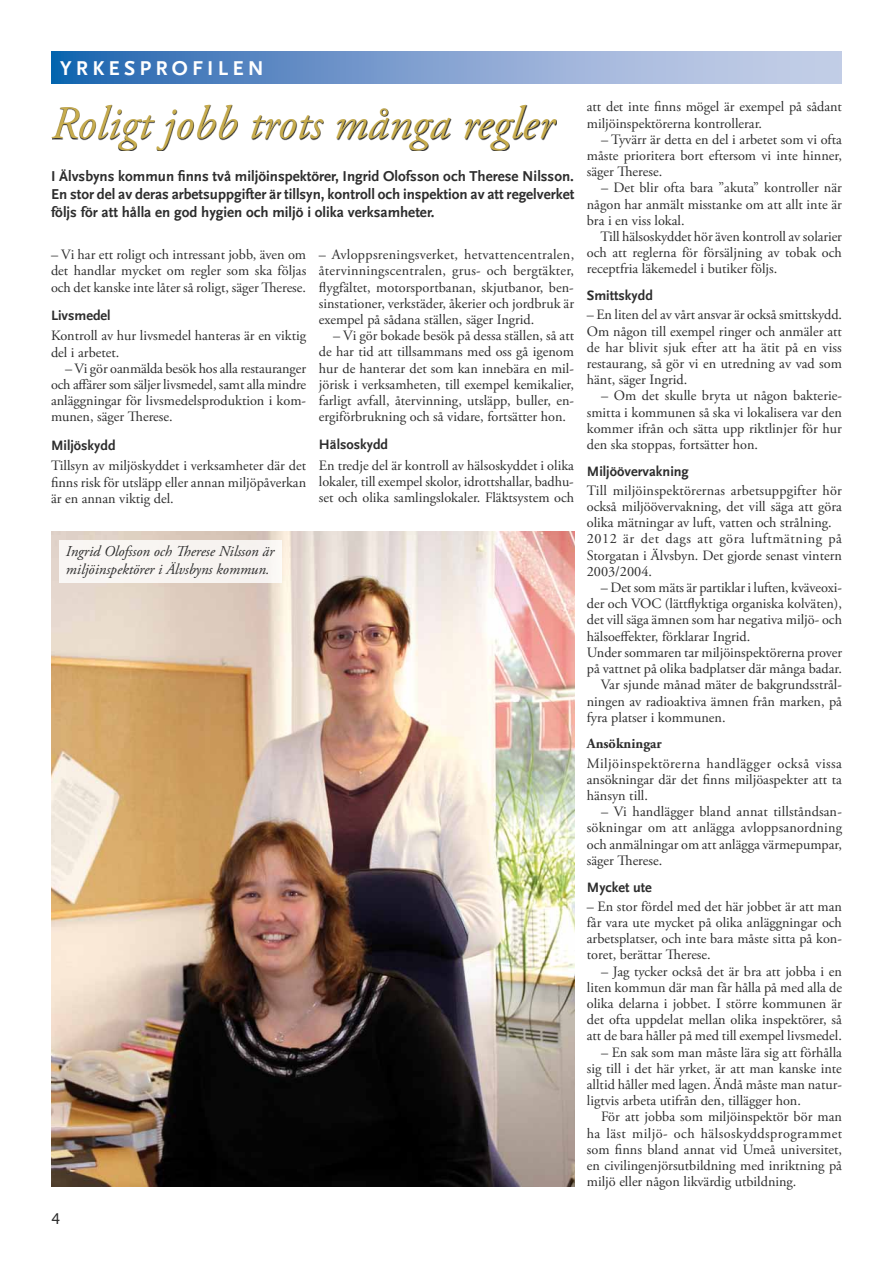
<style>
.page{position:relative;width:893px;height:1263px;background:#fff}
.page>*{position:absolute;margin:0;border:0;box-sizing:border-box;transform-origin:0 0}
.t1{font:italic 46.5px "Adobe Garamond Pro";color:#c7ac4d}
.t2{font:700 21px "Scala Sans";letter-spacing:.2em;color:#fff}
.t3{font:700 15px/18px "Scala Sans";color:#2d2d2d;text-align:justify}
.t4{font:italic 15px/18px "Adobe Garamond Pro";color:#2d2d2d}
.t5{font:15px "Lucida Sans";color:#2d2d2d}
.t6{font:14.25px/16.2px "Adobe Garamond Pro";color:#2d2d2d;text-align:justify}
.t7{font:700 14.25px "Scala Sans";color:#2d2d2d}
.t8{font:700 14.25px "Adobe Garamond Pro";color:#2d2d2d}
</style>
<div class="page">
<img style="left:51px;top:531px;width:523px;height:655px">
<svg style="left:51px;top:51px;width:791px;height:33px;background:#7ea0cf"></svg>
<svg style="left:52px;top:105px;width:505px;height:46px"></svg>
<div style="left:60px;top:540px;width:222px;height:42px;background:#f8f5f2"></div>
<h2 class="t2" style="left:60px;top:57px;width:205px">YRKESPROFILEN</h2>
<h1 class="t1" style="left:51px;top:95px;width:504px">Roligt jobb trots många regler</h1>
<p class="t3" style="left:51px;top:168px;width:525px">I Älvsbyns kommun finns två miljöinspektörer, Ingrid Olofsson och Therese Nilsson.<br>En stor del av deras arbetsuppgifter är tillsyn, kontroll och inspektion av att regelverket följs för att hålla en god hygien och miljö i olika verksamheter.</p>
<p class="t6" style="left:319px;top:247px;width:257px">– Avloppsreningsverket, hetvattencentralen, återvinningscentralen, grus- och bergtäkter, flygfältet, motorsportbanan, skjutbanor, ben&shy;sinstationer, verkstäder, åkerier och jordbruk är exempel på sådana ställen, säger Ingrid.</p>
<p class="t6" style="left:319px;top:328px;width:257px;text-indent:14px">– Vi gör bokade besök på dessa ställen, så att de har tid att tillsammans med oss gå igenom hur de hanterar det som kan innebära en mil&shy;jörisk i verksamheten, till exempel kemikalier, farligt avfall, återvinning, utsläpp, buller, en&shy;ergiförbrukning och så vidare, fortsätter hon.</p>
<p class="t7" style="left:319px;top:437px;width:71px">Hälsoskydd</p>
<p class="t6" style="left:319px;top:458px;width:257px">En tredje del är kontroll av hälsoskyddet i olika lokaler, till exempel skolor, idrottshallar, badhu&shy;set och olika samlingslokaler. Fläktsystem och</p>
<p class="t6" style="left:51px;top:247px;width:257px">– Vi har ett roligt och intressant jobb, även om det handlar mycket om regler som ska följas och det kanske inte låter så roligt, säger Therese.</p>
<p class="t7" style="left:51px;top:307px;width:61px">Livsmedel</p>
<p class="t6" style="left:51px;top:328px;width:257px">Kontroll av hur livsmedel hanteras är en viktig del i arbetet.</p>
<p class="t6" style="left:51px;top:361px;width:257px;text-indent:14px">– Vi gör oanmälda besök hos alla restauranger och affärer som säljer livsmedel, samt alla mindre anläggningar för livsmedelsproduktion i kom&shy;munen, säger Therese.</p>
<p class="t7" style="left:51px;top:437px;width:66px">Miljöskydd</p>
<p class="t6" style="left:51px;top:458px;width:257px">Tillsyn av miljöskyddet i verksamheter där det finns risk för utsläpp eller annan miljöpåverkan är en annan viktig del.</p>
<p class="t4" style="left:66px;top:543px;width:210px">Ingrid Olofsson och Therese Nilsson är miljöinspektörer i Älvsbyns kommun.</p>
<p class="t5" style="left:51px;top:1209px;width:11px">4</p>
<p class="t6" style="left:587px;top:99px;width:257px">att det inte finns mögel är exempel på sådant miljöinspektörerna kontrollerar.</p>
<p class="t6" style="left:587px;top:132px;width:257px;text-indent:14px">– Tyvärr är detta en del i arbetet som vi ofta måste prioritera bort eftersom vi inte hinner, säger Therese.</p>
<p class="t6" style="left:587px;top:180px;width:257px;text-indent:14px">– Det blir ofta bara ”akuta” kontroller när någon har anmält misstanke om att allt inte är bra i en viss lokal.</p>
<p class="t6" style="left:587px;top:229px;width:257px;text-indent:14px">Till hälsoskyddet hör även kontroll av solarier och att reglerna för försäljning av tobak och receptfria läkemedel i butiker följs.</p>
<p class="t7" style="left:587px;top:288px;width:68px">Smittskydd</p>
<p class="t6" style="left:587px;top:307px;width:257px">– En liten del av vårt ansvar är också smittskydd.<br>Om någon till exempel ringer och anmäler att de har blivit sjuk efter att ha ätit på en viss restaurang, så gör vi en utredning av vad som hänt, säger Ingrid.</p>
<p class="t6" style="left:587px;top:388px;width:257px;text-indent:14px">– Om det skulle bryta ut någon bakterie&shy;smitta i kommunen så ska vi lokalisera var den kommer ifrån och sätta upp riktlinjer för hur den ska stoppas, fortsätter hon.</p>
<p class="t7" style="left:587px;top:463px;width:104px">Miljöövervakning</p>
<p class="t6" style="left:587px;top:483px;width:257px;text-align:left">Till miljöinspektörernas arbetsuppgifter hör också miljöövervakning, det vill säga att göra olika mätningar av luft, vatten och strålning.<br>2012 är det dags att göra luftmätning på Storgatan i Älvsbyn. Det gjorde senast vintern 2003/2004.</p>
<p class="t6" style="left:601px;top:580px;width:242px">– Det som mäts är partiklar i luften, kväveoxi-</p>
<p class="t6" style="left:587px;top:596px;width:257px">der och VOC (lättflyktiga organiska kolväten),</p>
<p class="t6" style="left:587px;top:612px;width:257px">det vill säga ämnen som har negativa miljö- och</p>
<p class="t6" style="left:587px;top:628px;width:165px">hälsoeffekter, förklarar Ingrid.</p>
<p class="t6" style="left:587px;top:645px;width:257px">Under sommaren tar miljöinspektörerna prover</p>
<p class="t6" style="left:587px;top:661px;width:257px">på vattnet på olika badplatser där många badar.</p>
<p class="t6" style="left:601px;top:677px;width:243px">Var sjunde månad mäter de bakgrundsstrål-</p>
<p class="t6" style="left:587px;top:693px;width:257px">ningen av radioaktiva ämnen från marken, på</p>
<p class="t6" style="left:587px;top:710px;width:140px">fyra platser i kommunen.</p>
<p class="t8" style="left:587px;top:736px;width:76px">Ansökningar</p>
<p class="t6" style="left:587px;top:755px;width:257px">Miljöinspektörerna handlägger också vissa ansökningar där det finns miljöaspekter att ta hänsyn till.</p>
<p class="t6" style="left:587px;top:804px;width:257px;text-indent:14px">– Vi handlägger bland annat tillståndsan&shy;sökningar om att anlägga avloppsanordning och anmälningar om att anlägga värmepumpar, säger Therese.</p>
<p class="t7" style="left:587px;top:879px;width:67px">Mycket ute</p>
<p class="t6" style="left:587px;top:899px;width:257px">– En stor fördel med det här jobbet är att man får vara ute mycket på olika anläggningar och arbetsplatser, och inte bara måste sitta på kon&shy;toret, berättar Therese.</p>
<p class="t6" style="left:587px;top:963px;width:257px;text-indent:14px">– Jag tycker också det är bra att jobba i en liten kommun där man får hålla på med alla de olika delarna i jobbet. I större kommunen är det ofta uppdelat mellan olika inspektörer, så att de bara håller på med till exempel livsmedel.</p>
<p class="t6" style="left:587px;top:1044px;width:257px;text-indent:14px">– En sak som man måste lära sig att förhålla sig till i det här yrket, är att man kanske inte alltid håller med lagen. Ändå måste man natur&shy;ligtvis arbeta utifrån den, tillägger hon.</p>
<p class="t6" style="left:587px;top:1109px;width:257px;text-indent:14px">För att jobba som miljöinspektör bör man ha läst miljö- och hälsoskyddsprogrammet som finns bland annat vid Umeå universitet, en civilingenjörsutbildning med inriktning på miljö eller någon likvärdig utbildning.</p>
</div>
